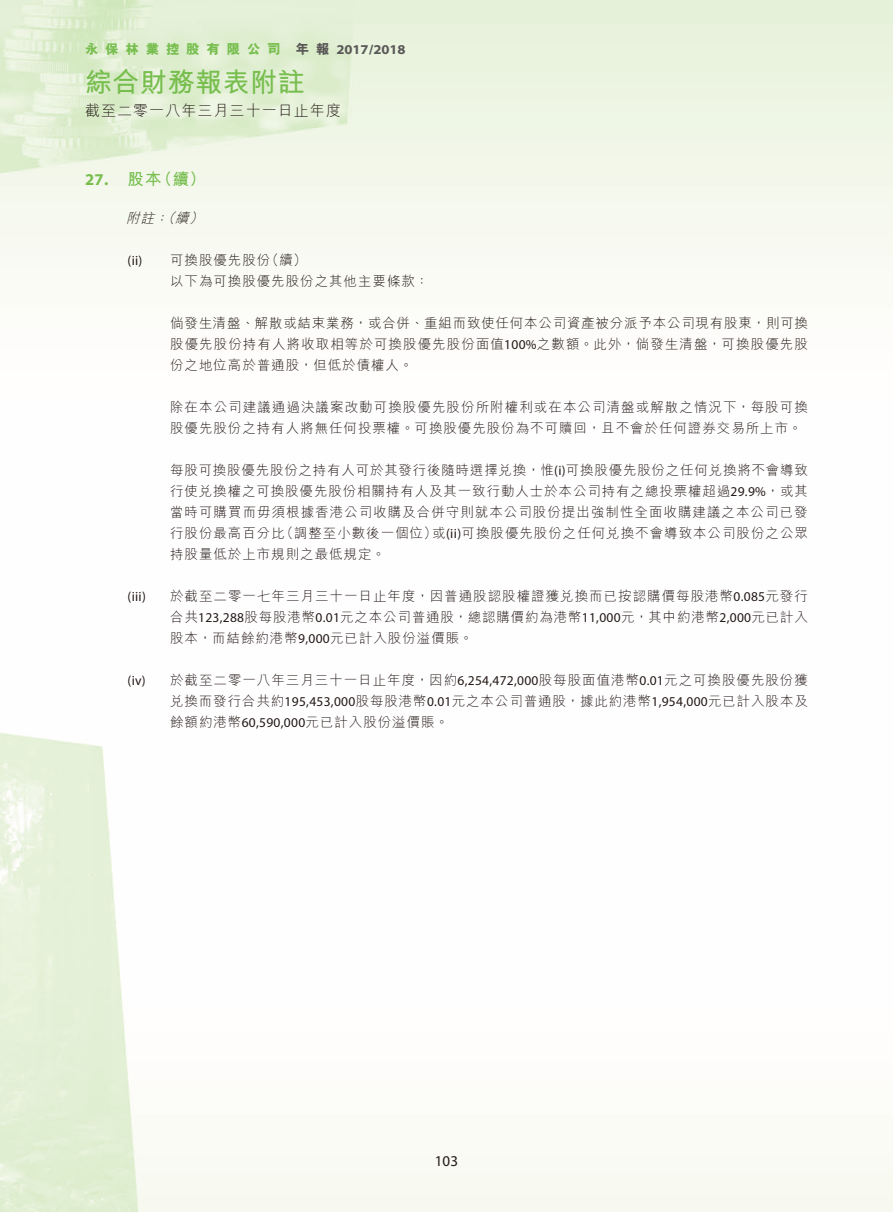
<style>
.page{position:relative;width:893px;height:1212px;background:#fff}
.page>*{position:absolute;margin:0;border:0;box-sizing:border-box;transform-origin:0 0}
.t1{font:700 27px "M Hei HK";letter-spacing:.02em;color:#77be4e}
.t2{font:700 16.5px "M Hei HK";color:#77be4e}
.t3{font:700 16.5px "Myriad Pro";color:#77be4e}
.t4{font:300 15px "M Hei HK";letter-spacing:.07em;color:#231916}
.t5{font:15px "Myriad Pro";color:#231916}
.t6{font:300 13.5px/21px "M Hei HK";letter-spacing:.07em;color:#231916}
.t7{font:13.5px "Myriad Pro";color:#231916}
.t8{font:800 13.5px "M Hei HK";color:#77be4e}
.t9{font:700 semi-expanded 13.5px "Myriad Pro";color:#595857}
.t10{font:italic 300 13.5px "M Hei HK";color:#231916}
.t11{font:800 13.5px "M Hei HK";color:#595857}
.s1{font-family:"Myriad Pro";font-weight:400}
</style>
<div class="page">
<img style="left:0;top:0;width:893px;height:1212px">
<p class="t8" style="left:85px;top:40px;width:15px">永</p>
<p class="t8" style="left:105px;top:40px;width:15px">保</p>
<p class="t8" style="left:126px;top:40px;width:15px">林</p>
<p class="t8" style="left:146px;top:40px;width:15px">業</p>
<p class="t8" style="left:166px;top:40px;width:15px">控</p>
<p class="t8" style="left:207px;top:40px;width:15px">有</p>
<p class="t8" style="left:186px;top:40px;width:15px">股</p>
<p class="t8" style="left:247px;top:40px;width:15px">公</p>
<p class="t8" style="left:227px;top:40px;width:15px">限</p>
<p class="t8" style="left:267px;top:40px;width:15px">司</p>
<p class="t11" style="left:296px;top:40px;width:35px">年報</p>
<p class="t9" style="left:336px;top:40px;width:71px">2017/2018</p>
<h1 class="t1" style="left:85px;top:63px;width:221px">綜合財務報表附註</h1>
<p class="t4" style="left:85px;top:100px;width:257px">截至二零一八年三月三十一日止年度</p>
<p class="t3" style="left:85px;top:168px;width:25px">27.</p>
<p class="t2" style="left:156px;top:167px;width:52px">（續(</p>
<p class="t2" style="left:128px;top:167px;width:36px">股本</p>
<p class="t10" style="left:175px;top:208px;width:20px">續</p>
<p class="t10" style="left:154px;top:208px;width:27px">（：</p>
<p class="t10" style="left:189px;top:208px;width:20px">(</p>
<p class="t10" style="left:126px;top:208px;width:34px">附註</p>
<p class="t7" style="left:128px;top:252px;width:16px">i i( )</p>
<p class="t7" style="left:128px;top:588px;width:20px">(iii)</p>
<p class="t7" style="left:128px;top:672px;width:20px">i v( )</p>
<p class="t6" style="left:266px;top:249px;width:43px">（續(</p>
<p class="t6" style="left:170px;top:249px;width:102px">可換股優先股份</p>
<p class="t6" style="left:170px;top:270px;width:260px">以下為可換股優先股份之其他主要條款：</p>
<p class="t6" style="left:170px;top:312px;width:639px;text-align:justify">倘發生清盤、解散或結束業務，或合併、重組而致使任何本公司資產被分派予本公司現有股東，則可換股優先股份持有人將收取相等於可換股優先股份面值<span class="s1">100%</span>之數額。此外，倘發生清盤，可換股優先股份之地位高於普通股，但低於債權人。</p>
<p class="t6" style="left:170px;top:396px;width:639px">除在本公司建議通過決議案改動可換股優先股份所附權利或在本公司清盤或解散之情況下，每股可換股優先股份之持有人將無任何投票權。可換股優先股份為不可贖回，且不會於任何證券交易所上市。</p>
<p class="t6" style="left:170px;top:459px;width:639px;text-align:right">每股可換股優先股份之持有人可於其發行後隨時選擇兌換，惟 <span class="s1">)i(</span> 可換股優先股份之任何兌換將不會導致行使兌換權之可換股優先股份相關持有人及其一致行動人士於本公司持有之總投票權超過<span class="s1">29.9%</span>，或其當時可購買而毋須根據香港公司收購及合併守則就本公司股份提出強制性全面收購建議之本公司已發或 <span class="s1">)i i(</span> 可換股優先股份之任何兌換不會導致本公司股份之公眾</p>
<p class="t6" style="left:170px;top:522px;width:217px">行股份最高百分比<br>持股量低於上市規則之最低規定。</p>
<p class="t6" style="left:170px;top:585px;width:639px">於截至二零一七年三月三十一日止年度，因普通股認股權證獲兌換而已按認購價每股港幣<span class="s1">0.085</span>元發行</p>
<p class="t6" style="left:280px;top:522px;width:158px">（調整至小數後一個位）</p>
<p class="t6" style="left:170px;top:606px;width:639px">合共<span class="s1">123,288</span>股每股港幣<span class="s1">0.01</span>元之本公司普通股，總認購價約為港幣<span class="s1">11,000</span>元，其中約港幣<span class="s1">2,000</span>元已計入股本，而結餘約港幣<span class="s1">9,000</span>元已計入股份溢價賬。</p>
<p class="t6" style="left:170px;top:669px;width:639px">於截至二零一八年三月三十一日止年度，因約<span class="s1">6,254,472,000</span>股每股面值港幣<span class="s1">0.01</span>元之可換股優先股份獲</p>
<p class="t6" style="left:170px;top:690px;width:639px">兌換而發行合共約<span class="s1">195,453,000</span>股每股港幣<span class="s1">0.01</span>元之本公司普通股，據此約港幣<span class="s1">1,954,000</span>元已計入股本及餘額約港幣<span class="s1">60,590,000</span>元已計入股份溢價賬。</p>
<p class="t5" style="left:435px;top:1151px;width:25px">103</p>
</div>
